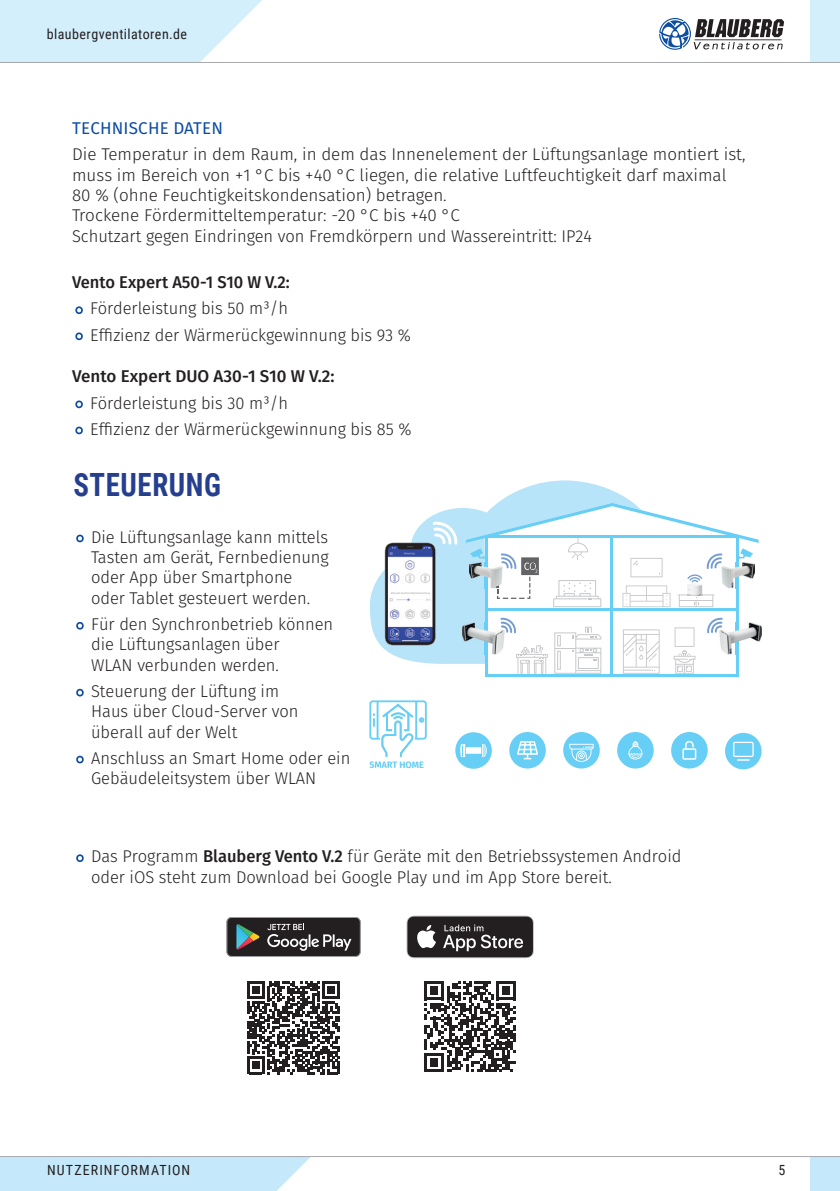
<style>
.page{position:relative;width:840px;height:1191px;background:#fff}
.page>*{position:absolute;margin:0;border:0;box-sizing:border-box;transform-origin:0 0}
.t1{font:700 32px "Roboto Condensed";letter-spacing:.02em;color:#253f8e;scale:.9 1}
.t2{font:300 17px/20.4px "Fira Sans";color:#231f20}
.t3{font:500 17px "Fira Sans";color:#231f20}
.t4{font:17px "Fira Sans";letter-spacing:.01em;color:#0d4da1}
.t5{font:14px "Roboto Condensed";letter-spacing:.035em;color:#231f20}
.t6{font:14px "Roboto Condensed";letter-spacing:.075em;color:#231f20}
.t7{font:700 9.2px "Fira Sans";color:#67cef5}
.s1{font-weight:700;font-size:21.6px;color:#0d4da1}
.s2{font-size:5px}
.s3{font-weight:500}
</style>
<div class="page">
<div style="left:810px;top:1156px;width:29px;height:35px;background:#c5e9fa"></div>
<div style="left:0;top:1156px;width:311px;height:35px;background:#c5e9fa"></div>
<hr style="left:1px;top:1156px;width:838px;height:1px;background:#a8a9ad">
<div style="left:810px;top:0;width:29px;height:62px;background:#d3effb"></div>
<svg style="left:659px;top:18px;width:124px;height:32px"></svg>
<svg style="left:0;top:0;width:262px;height:62px;background:#d8f0fb"></svg>
<hr style="left:0;top:62px;width:839px;height:1px;background:#a8a9ad">
<svg style="left:370px;top:480px;width:263px;height:184px"></svg>
<svg style="left:465px;top:607px;width:274px;height:70px"></svg>
<svg style="left:622px;top:629px;width:37px;height:45px"></svg>
<svg style="left:554px;top:626px;width:47px;height:48px"></svg>
<svg style="left:515px;top:645px;width:32px;height:29px"></svg>
<svg style="left:673px;top:627px;width:22px;height:47px"></svg>
<hr style="left:484px;top:536px;width:3px;height:141px;background:#67cef5">
<hr style="left:609px;top:535px;width:3px;height:142px;background:#67cef5">
<hr style="left:484px;top:674px;width:254px;height:3px;background:#67cef5">
<hr style="left:484px;top:608px;width:254px;height:2px;background:#67cef5">
<hr style="left:735px;top:537px;width:3px;height:140px;background:#67cef5">
<img style="left:718px;top:622px;width:43px;height:33px">
<svg style="left:706px;top:617px;width:16px;height:16px"></svg>
<img style="left:462px;top:622px;width:42px;height:33px">
<svg style="left:500px;top:617px;width:16px;height:16px"></svg>
<svg style="left:465px;top:503px;width:293px;height:104px"></svg>
<svg style="left:384px;top:521px;width:73px;height:124px"></svg>
<svg style="left:369px;top:700px;width:57px;height:68px"></svg>
<svg style="left:455px;top:732px;width:36px;height:36px"></svg>
<svg style="left:671px;top:732px;width:36px;height:36px"></svg>
<svg style="left:509px;top:732px;width:36px;height:36px"></svg>
<svg style="left:617px;top:732px;width:36px;height:36px"></svg>
<svg style="left:563px;top:732px;width:36px;height:36px"></svg>
<svg style="left:725px;top:733px;width:36px;height:36px"></svg>
<svg style="left:226px;top:917px;width:134px;height:39px;background:#414141"></svg>
<svg style="left:406px;top:915px;width:127px;height:43px;background:#4d4a4b"></svg>
<svg style="left:424px;top:981px;width:91px;height:91px"></svg>
<svg style="left:247px;top:981px;width:93px;height:93px"></svg>
<p class="t5" style="left:47px;top:24px;width:142px">blaubergventilatoren.de</p>
<p class="t4" style="left:72px;top:116px;width:152px">TECHNISCHE DATEN</p>
<p class="t2" style="left:72px;top:145px;width:674px">Die Temperatur in dem Raum, in dem das Innenelement der Lüftungsanlage montiert ist, muss im Bereich von +1 °C bis +40 °C liegen, die relative Luftfeuchtigkeit darf maximal 80 % (ohne Feuchtigkeitskondensation) betragen.<br>Trockene Fördermitteltemperatur: -20 °C bis +40 °C<br>Schutzart gegen Eindringen von Fremdkörpern und Wassereintritt: IP24</p>
<p class="t3" style="left:72px;top:270px;width:219px">Vento Expert A50-1 S10 W V.2:</p>
<p class="t2" style="left:75px;top:299px;width:214px"><span class="s1">•</span> Förderleistung bis 50 m³/h</p>
<p class="t2" style="left:75px;top:326px;width:337px"><span class="s1">•</span> Effizienz der Wärmerückgewinnung bis 93 %</p>
<p class="t3" style="left:72px;top:364px;width:264px">Vento Expert DUO A30-1 S10 W V.2:</p>
<p class="t2" style="left:75px;top:394px;width:214px"><span class="s1">•</span> Förderleistung bis 30 m³/h</p>
<p class="t2" style="left:75px;top:420px;width:337px"><span class="s1">•</span> Effizienz der Wärmerückgewinnung bis 85 %</p>
<h1 class="t1" style="left:73px;top:462px;width:165px">STEUERUNG</h1>
<p class="t2" style="left:91px;top:528px;width:239px;text-indent:-15px"><span class="s1">•</span> Die Lüftungsanlage kann mittels<br>Tasten am Gerät, Fernbedienung oder App über Smartphone oder Tablet gesteuert werden.</p>
<p class="t2" style="left:91px;top:615px;width:243px;text-indent:-15px"><span class="s1">•</span> Für den Synchronbetrieb können die Lüftungsanlagen über<br>WLAN verbunden werden.</p>
<p class="t2" style="left:91px;top:682px;width:209px;text-indent:-15px"><span class="s1">•</span> Steuerung der Lüftung im<br>Haus über Cloud-Server von überall auf der Welt</p>
<p class="t2" style="left:91px;top:749px;width:260px;text-indent:-15px"><span class="s1">•</span> Anschluss an Smart Home oder ein<br>Gebäudeleitsystem über WLAN</p>
<p class="t7" style="left:399px;top:758px;width:40px">HOME <span class="s2">HOME</span></p>
<p class="t2" style="left:91px;top:847px;width:591px;text-indent:-15px"><span class="s1">•</span> Das Programm <span class="s3">Blauberg Vento V.2</span> für Geräte mit den Betriebssystemen Android oder iOS steht zum Download bei Google Play und im App Store bereit.</p>
<p class="t6" style="left:47px;top:1159px;width:145px">NUTZERINFORMATION</p>
<p class="t5" style="left:778px;top:1159px;width:8px">5</p>
</div>
